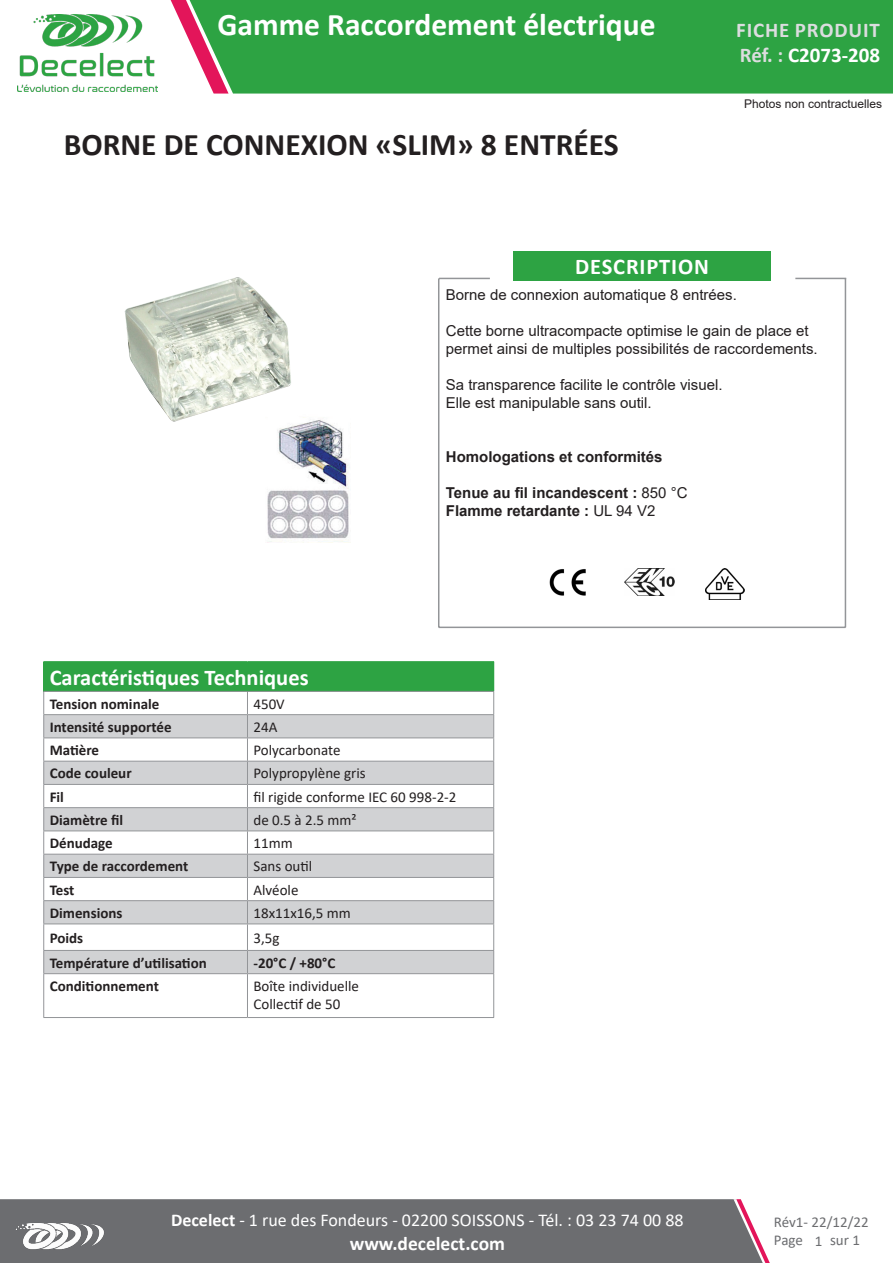
<style>
.page{position:relative;width:893px;height:1263px;background:#fff}
.page>*{position:absolute;margin:0;border:0;box-sizing:border-box;transform-origin:0 0}
.t1{font:700 31.5px "Calibri";color:#231f20}
.t2{font:700 31.5px "Calibri";color:#fff}
.t3{font:700 22.5px "Calibri";color:#fff}
.t4{font:700 22.5px "Calibri";letter-spacing:.04em;color:#fff}
.t5{font:700 21px/25.2px "Calibri";letter-spacing:.035em;color:#dcdddf}
.t6{font:700 19.5px "Calibri";color:#fff}
.t7{font:18px "Calibri";color:#fff}
.t8{font:15px/18px "Arial";color:#231f20}
.t9{font:700 15px "Calibri";color:#231f20}
.t10{font:15px "Calibri";color:#231f20}
.t11{font:700 15px "Arial";color:#231f20}
.t12{font:15px/18px "Calibri";color:#6c6d70}
.t13{font:12px "Arial";color:#231f20}
.s1{color:#fff}
.s2{font-weight:400}
.s3{font-weight:700}
</style>
<div class="page">
<div style="left:0;top:1199px;width:733px;height:64px;background:#6c6d70"></div>
<div style="left:234px;top:0;width:659px;height:94px;background:#2da343"></div>
<svg style="left:17px;top:0;width:217px;height:94px"></svg>
<svg style="left:733px;top:1199px;width:37px;height:64px"></svg>
<img style="left:13px;top:1216px;width:100px;height:37px">
<img style="left:124px;top:277px;width:167px;height:145px">
<div style="left:513px;top:251px;width:258px;height:30px;background:#2da343"></div>
<hr style="left:439px;top:627px;width:406px;height:1px;background:#939598">
<hr style="left:845px;top:278px;width:1px;height:349px;background:#939598">
<hr style="left:438px;top:278px;width:1px;height:349px;background:#939598">
<hr style="left:439px;top:278px;width:51px;height:1px;background:#939598">
<hr style="left:795px;top:278px;width:51px;height:1px;background:#939598">
<div style="left:44px;top:662px;width:450px;height:29px;background:#2da343"></div>
<svg style="left:44px;top:715px;width:449px;height:258px;fill:#d1d2d4"></svg>
<hr style="left:43px;top:661px;width:204px;height:1px;background:#2da343">
<hr style="left:247px;top:661px;width:247px;height:1px;background:#2da343">
<hr style="left:43px;top:691px;width:204px;height:1px;background:#939598">
<hr style="left:247px;top:691px;width:247px;height:1px;background:#939598">
<hr style="left:43px;top:714px;width:204px;height:1px;background:#939598">
<hr style="left:247px;top:714px;width:247px;height:1px;background:#939598">
<hr style="left:43px;top:737px;width:204px;height:1px;background:#939598">
<hr style="left:247px;top:737px;width:247px;height:1px;background:#939598">
<hr style="left:43px;top:761px;width:204px;height:1px;background:#939598">
<hr style="left:247px;top:761px;width:247px;height:1px;background:#939598">
<hr style="left:43px;top:784px;width:204px;height:1px;background:#939598">
<hr style="left:247px;top:784px;width:247px;height:1px;background:#939598">
<hr style="left:43px;top:807px;width:204px;height:1px;background:#939598">
<hr style="left:247px;top:807px;width:247px;height:1px;background:#939598">
<hr style="left:43px;top:830px;width:204px;height:1px;background:#939598">
<hr style="left:247px;top:830px;width:247px;height:1px;background:#939598">
<hr style="left:43px;top:854px;width:204px;height:1px;background:#939598">
<hr style="left:247px;top:854px;width:247px;height:1px;background:#939598">
<hr style="left:43px;top:877px;width:204px;height:1px;background:#939598">
<hr style="left:247px;top:877px;width:247px;height:1px;background:#939598">
<hr style="left:43px;top:900px;width:204px;height:1px;background:#939598">
<hr style="left:247px;top:900px;width:247px;height:1px;background:#939598">
<hr style="left:43px;top:923px;width:204px;height:1px;background:#939598">
<hr style="left:247px;top:923px;width:247px;height:1px;background:#939598">
<hr style="left:43px;top:950px;width:204px;height:1px;background:#939598">
<svg style="left:43px;top:662px;width:1px;height:311px"></svg>
<hr style="left:247px;top:950px;width:247px;height:1px;background:#939598">
<svg style="left:247px;top:692px;width:1px;height:281px"></svg>
<svg style="left:493px;top:692px;width:1px;height:281px"></svg>
<hr style="left:43px;top:973px;width:204px;height:1px;background:#939598">
<hr style="left:43px;top:974px;width:1px;height:43px;background:#939598">
<hr style="left:247px;top:973px;width:247px;height:1px;background:#939598">
<hr style="left:247px;top:974px;width:1px;height:43px;background:#939598">
<hr style="left:493px;top:974px;width:1px;height:43px;background:#939598">
<hr style="left:43px;top:1017px;width:204px;height:1px;background:#939598">
<hr style="left:247px;top:1017px;width:247px;height:1px;background:#939598">
<img style="left:265px;top:415px;width:84px;height:127px">
<img style="left:549px;top:569px;width:37px;height:27px">
<img style="left:624px;top:568px;width:51px;height:28px">
<img style="left:706px;top:568px;width:38px;height:31px">
<h1 class="t2" style="left:217px;top:2px;width:440px">Gamme Raccordement électrique</h1>
<h3 class="t5" style="left:736px;top:17px;width:145px">FICHE PRODUIT<br>Réf. : <span class="s1">C2073-208</span></h3>
<h1 class="t1" style="left:64px;top:123px;width:556px">BORNE DE CONNEXION «SLIM» 8 ENTRÉES</h1>
<p class="t13" style="left:744px;top:95px;width:140px">Photos non contractuelles</p>
<p class="t4" style="left:575px;top:251px;width:136px">DESCRIPTION</p>
<p class="t8" style="left:446px;top:286px;width:292px">Borne de connexion automatique 8 entrées.</p>
<p class="t8" style="left:446px;top:322px;width:373px">Cette borne ultracompacte optimise le gain de place et permet ainsi de multiples possibilités de raccordements.</p>
<p class="t8" style="left:446px;top:376px;width:278px">Sa transparence facilite le contrôle visuel.</p>
<p class="t8" style="left:446px;top:394px;width:207px">Elle est manipulable sans outil.</p>
<p class="t11" style="left:446px;top:446px;width:218px">Homologations et conformités</p>
<p class="t11" style="left:446px;top:482px;width:243px">Tenue au fil incandescent : <span class="s2">850 °C</span></p>
<p class="t11" style="left:446px;top:500px;width:211px">Flamme retardante : <span class="s2">UL 94 V2</span></p>
<p class="t3" style="left:50px;top:661px;width:260px">Caractéristiques Techniques</p>
<p class="t9" style="left:50px;top:693px;width:111px">Tension nominale</p>
<p class="t10" style="left:253px;top:693px;width:33px">450V</p>
<p class="t9" style="left:50px;top:716px;width:123px">Intensité supportée</p>
<p class="t10" style="left:253px;top:716px;width:25px">24A</p>
<p class="t9" style="left:50px;top:739px;width:51px">Matière</p>
<p class="t10" style="left:253px;top:740px;width:89px">Polycarbonate</p>
<p class="t9" style="left:50px;top:763px;width:83px">Code couleur</p>
<p class="t10" style="left:253px;top:763px;width:114px">Polypropylène gris</p>
<p class="t9" style="left:50px;top:786px;width:16px">Fil</p>
<p class="t10" style="left:253px;top:786px;width:204px">fil rigide conforme IEC 60 998-2-2</p>
<p class="t9" style="left:50px;top:809px;width:75px">Diamètre fil</p>
<p class="t10" style="left:253px;top:809px;width:105px">de 0.5 à 2.5 mm²</p>
<p class="t9" style="left:50px;top:832px;width:65px">Dénudage</p>
<p class="t10" style="left:253px;top:833px;width:41px">11mm</p>
<p class="t9" style="left:50px;top:856px;width:140px">Type de raccordement</p>
<p class="t10" style="left:253px;top:856px;width:60px">Sans outil</p>
<p class="t9" style="left:50px;top:879px;width:26px">Test</p>
<p class="t10" style="left:253px;top:879px;width:47px">Alvéole</p>
<p class="t9" style="left:50px;top:902px;width:74px">Dimensions</p>
<p class="t10" style="left:253px;top:902px;width:99px">18x11x16,5 mm</p>
<p class="t9" style="left:50px;top:927px;width:35px">Poids</p>
<p class="t10" style="left:253px;top:927px;width:28px">3,5g</p>
<p class="t9" style="left:50px;top:952px;width:159px">Température d’utilisation</p>
<p class="t9" style="left:253px;top:952px;width:83px">-20°C / +80°C</p>
<p class="t9" style="left:50px;top:975px;width:111px">Conditionnement</p>
<p class="t10" style="left:253px;top:975px;width:107px">Boîte individuelle</p>
<p class="t10" style="left:253px;top:993px;width:88px">Collectif de 50</p>
<p class="t7" style="left:171px;top:1208px;width:514px"><span class="s3">Decelect</span> - 1 rue des Fondeurs - 02200 SOISSONS - Tél. : 03 23 74 00 88</p>
<h3 class="t6" style="left:350px;top:1229px;width:157px">www.decelect.com</h3>
<p class="t12" style="left:774px;top:1213px;width:96px">Rév1- 22/12/22<br>Page</p>
<p class="t12" style="left:830px;top:1231px;width:31px">sur 1</p>
<p class="t12" style="left:815px;top:1231px;width:9px">1</p>
</div>
